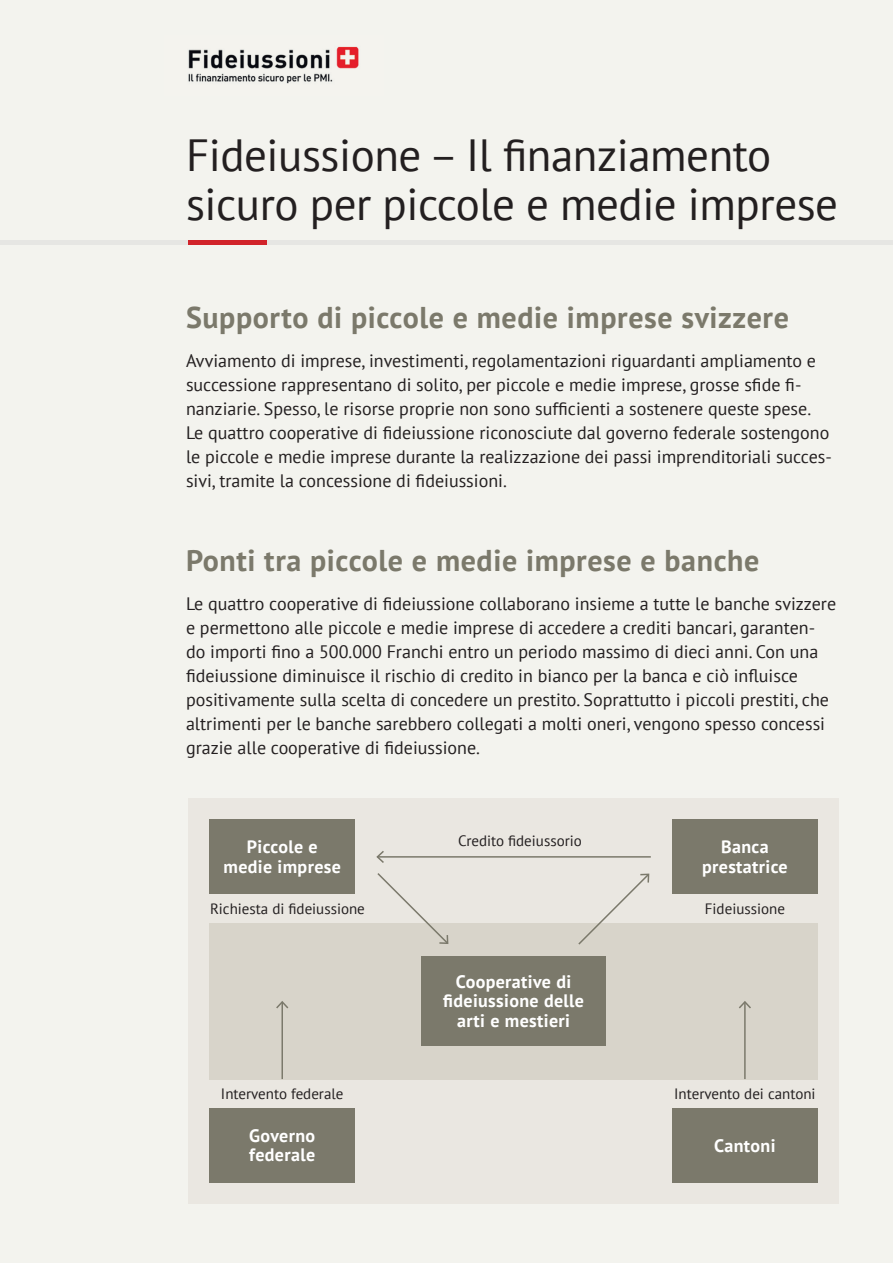
<style>
.page{position:relative;width:893px;height:1263px;background:#f3f3ee}
.page>*{position:absolute;margin:0;border:0;box-sizing:border-box;transform-origin:0 0}
.t1{font:45px/49.5px "PT Sans";letter-spacing:-.01em;color:#231f20}
.t2{font:700 30px "PT Sans";letter-spacing:.02em;color:#7b796b}
.t3{font:18px/24px "PT Sans";color:#231f20}
.t4{font:700 18px/19.5px "PT Sans";letter-spacing:.02em;color:#fff;text-align:center}
.t5{font:15px "PT Sans";color:#231f20}
</style>
<div class="page">
<hr style="left:0;top:240px;width:893px;height:4px;background:#e6e6e3">
<hr style="left:188px;top:240px;width:78px;height:4px;background:#d1232a">
<img style="left:188px;top:46px;width:171px;height:38px">
<div style="left:188px;top:798px;width:651px;height:406px;background:#eae7e1"></div>
<div style="left:672px;top:820px;width:146px;height:74px;background:#7b796b"></div>
<div style="left:672px;top:1108px;width:146px;height:74px;background:#7b796b"></div>
<div style="left:209px;top:820px;width:146px;height:74px;background:#7b796b"></div>
<div style="left:209px;top:1108px;width:146px;height:74px;background:#7b796b"></div>
<div style="left:209px;top:923px;width:609px;height:156px;background:#d8d4ca"></div>
<div style="left:421px;top:956px;width:185px;height:90px;background:#7b796b"></div>
<hr style="left:377px;top:856px;width:274px;height:2px;background:#7b796b">
<svg style="left:376px;top:851px;width:10px;height:12px"></svg>
<svg style="left:377px;top:873px;width:72px;height:71px"></svg>
<svg style="left:578px;top:873px;width:72px;height:72px"></svg>
<hr style="left:281px;top:1002px;width:2px;height:77px;background:#7b796b">
<svg style="left:276px;top:1001px;width:13px;height:9px"></svg>
<hr style="left:744px;top:1002px;width:2px;height:77px;background:#7b796b">
<svg style="left:739px;top:1001px;width:12px;height:9px"></svg>
<h1 class="t1" style="left:186px;top:129px;width:654px">Fideiussione – Il finanziamento sicuro per piccole e medie imprese</h1>
<h2 class="t2" style="left:186px;top:298px;width:604px">Supporto di piccole e medie imprese svizzere</h2>
<p class="t3" style="left:186px;top:348px;width:647px">Avviamento di imprese, investimenti, regolamentazioni riguardanti ampliamento e successione rappresentano di solito, per piccole e medie imprese, grosse sfide fi&shy;nanziarie. Spesso, le risorse proprie non sono sufficienti a sostenere queste spese.<br>Le quattro cooperative di fideiussione riconosciute dal governo federale sostengono le piccole e medie imprese durante la realizzazione dei passi imprenditoriali succes&shy;sivi, tramite la concessione di fideiussioni.</p>
<h2 class="t2" style="left:186px;top:541px;width:575px">Ponti tra piccole e medie imprese e banche</h2>
<p class="t3" style="left:186px;top:591px;width:652px">Le quattro cooperative di fideiussione collaborano insieme a tutte le banche svizzere e permettono alle piccole e medie imprese di accedere a crediti bancari, garanten&shy;do importi fino a 500.000 Franchi entro un periodo massimo di dieci anni. Con una fideiussione diminuisce il rischio di credito in bianco per la banca e ciò influisce positivamente sulla scelta di concedere un prestito. Soprattutto i piccoli prestiti, che altrimenti per le banche sarebbero collegati a molti oneri, vengono spesso concessi grazie alle cooperative di fideiussione.</p>
<p class="t4" style="left:223px;top:837px;width:119px">Piccole e medie imprese</p>
<p class="t5" style="left:210px;top:899px;width:156px">Richiesta di fideiussione</p>
<p class="t5" style="left:458px;top:831px;width:125px">Credito fideiussorio</p>
<p class="t4" style="left:443px;top:971px;width:142px">Cooperative di fideiussione delle arti e mestieri</p>
<p class="t4" style="left:702px;top:837px;width:87px">Banca prestatrice</p>
<p class="t5" style="left:705px;top:899px;width:82px">Fideiussione</p>
<p class="t5" style="left:221px;top:1084px;width:124px">Intervento federale</p>
<p class="t5" style="left:674px;top:1084px;width:143px">Intervento dei cantoni</p>
<p class="t4" style="left:249px;top:1125px;width:67px;text-align:left">Governo federale</p>
<p class="t4" style="left:714px;top:1135px;width:63px">Cantoni</p>
</div>
